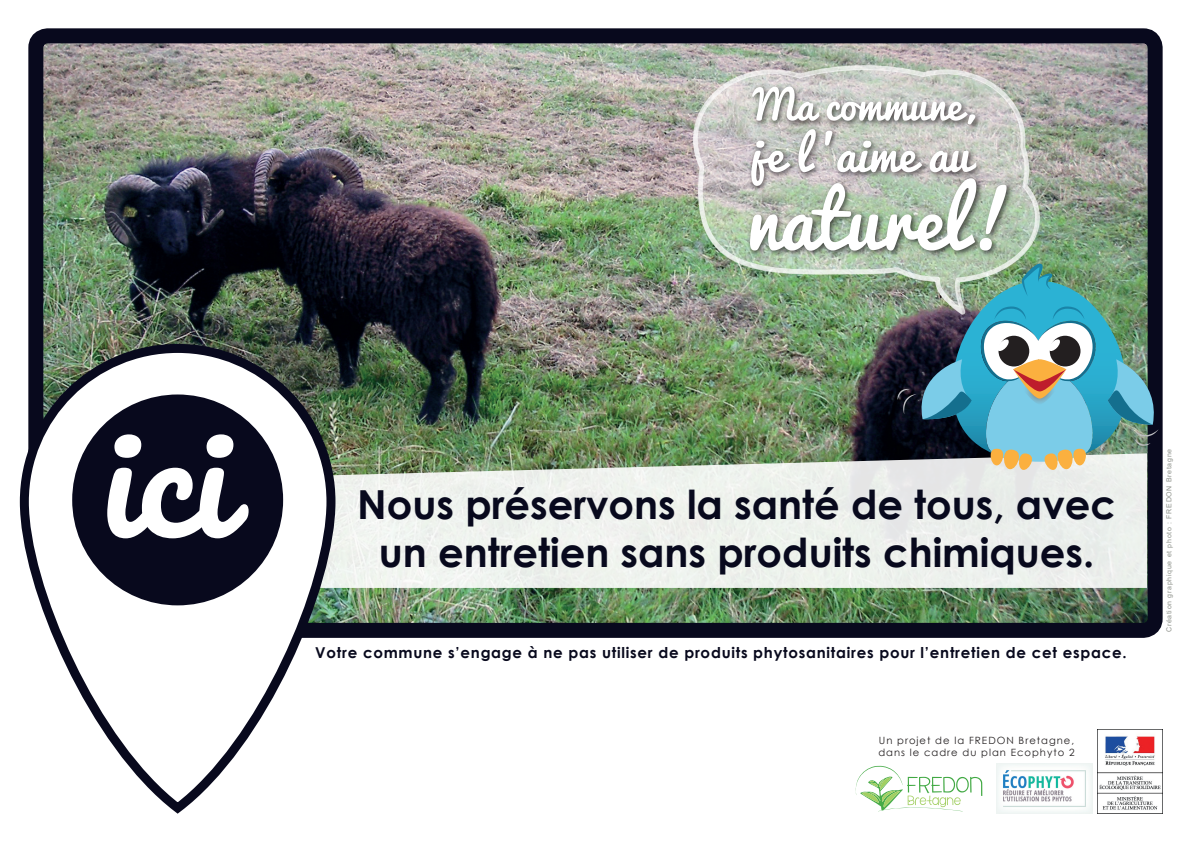
<style>
.page{position:relative;width:1191px;height:842px;background:#fff}
.page>*{position:absolute;margin:0;border:0;box-sizing:border-box;transform-origin:0 0}
.t1{font:150px "Pacifico";color:#fff}
.t2{font:700 40px/48px "Century Gothic";color:#08091d;text-align:center}
.t3{font:700 15px "Century Gothic";letter-spacing:.05em;color:#08091d}
.t4{font:10px/12px "Century Gothic";letter-spacing:.1em;color:#231f20}
.t5{font:7px "Arial";letter-spacing:.1em;color:#8d918a}
</style>
<div class="page">
<img style="left:28px;top:28px;width:1135px;height:610px">
<svg style="left:323px;top:453px;width:824px;height:135px;fill:#edf1ec"></svg>
<div style="left:24px;top:348px;width:307px;height:460px;background:#fff;border-radius:153px"></div>
<div style="left:20px;top:344px;width:315px;height:468px;border:9px solid #08091d;border-radius:153px"></div>
<div style="left:72px;top:394px;width:211px;height:211px;background:#08091d;border-radius:50%"></div>
<img style="left:897px;top:259px;width:264px;height:212px">
<img style="left:692px;top:64px;width:349px;height:252px">
<div style="left:746px;top:175px;width:237px;height:83px;background:#231f20;opacity:.75"></div>
<div style="left:749px;top:83px;width:233px;height:49px;background:#231f20;opacity:.75"></div>
<div style="left:976px;top:182px;width:37px;height:76px;background:#231f20;opacity:.75"></div>
<svg style="left:750px;top:86px;width:256px;height:165px"></svg>
<svg style="left:855px;top:765px;width:127px;height:46px"></svg>
<img style="left:996px;top:763px;width:96px;height:51px">
<img style="left:1097px;top:730px;width:65px;height:84px">
<h1 class="t1" style="left:100px;top:398px;width:131px">ici</h1>
<h2 class="t2" style="left:357px;top:478px;width:760px">Nous préservons la santé de tous, avec un entretien sans produits chimiques.</h2>
<p class="t3" style="left:315px;top:641px;width:813px">Votre commune s’engage à ne pas utiliser de produits phytosanitaires pour l’entretien de cet espace.</p>
<p class="t4" style="left:878px;top:735px;width:198px">Un projet de la FREDON Bretagne, dans le cadre du plan Ecophyto 2</p>
<p class="t5" style="left:1164px;top:632px;width:185px;rotate:-90deg">Création graphique et photo : FREDON Bretagne</p>
</div>
